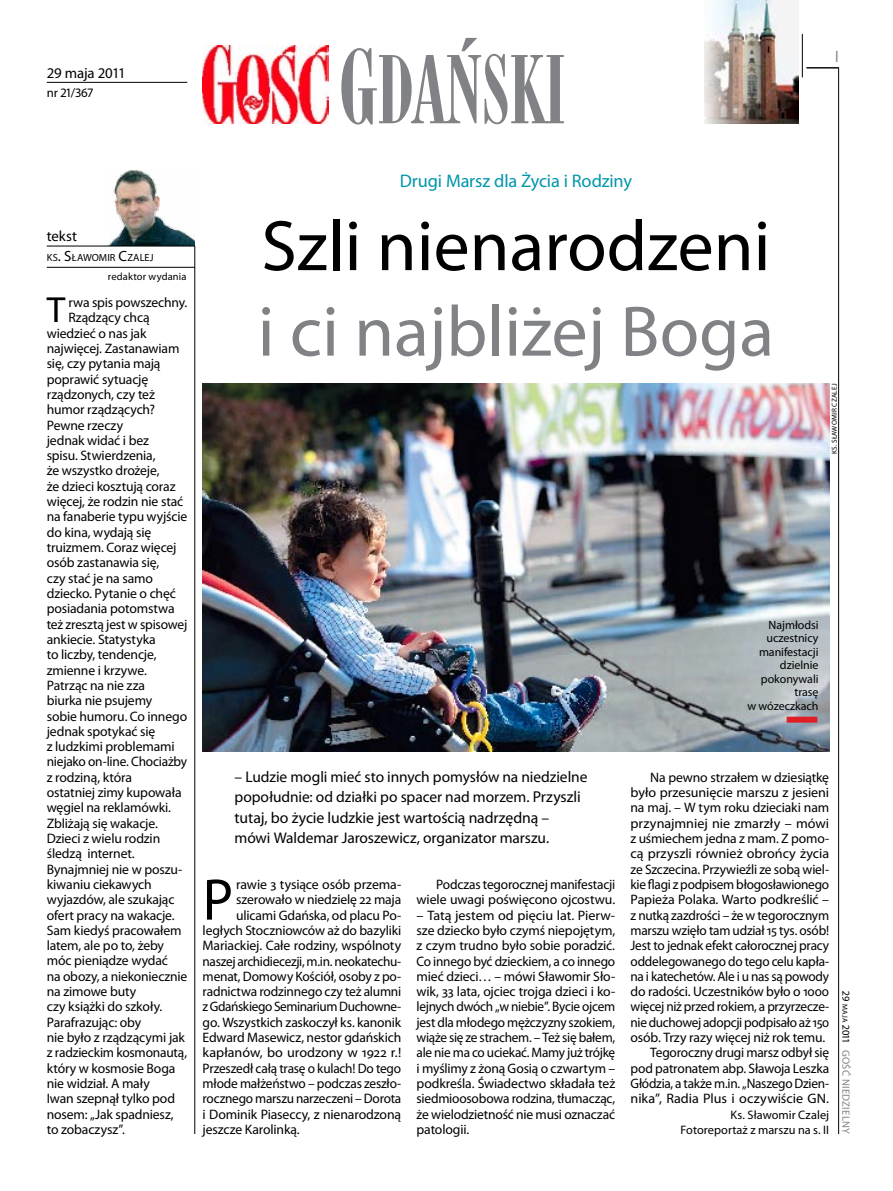
<style>
.page{position:relative;width:893px;height:1191px;background:#fff}
.page>*{position:absolute;margin:0;border:0;box-sizing:border-box;transform-origin:0 0}
.t1{font:72px "Myriad Pro";color:#000}
.t2{font:72px "Myriad Pro";color:#808285}
.t3{font:59.1px "Myriad Pro";color:#000}
.t4{font:36.45px "Myriad Pro";color:#000}
.t5{font:18.3px "Myriad Pro";letter-spacing:-.01em;color:#0096ab}
.t6{font:16.5px "Myriad Pro";color:#808285;scale:.9 1}
.t7{font:15.75px "Myriad Pro";letter-spacing:-.005em;color:#000}
.t8{font:15.45px/20.4px "Myriad Pro";letter-spacing:-.005em;color:#000}
.t9{font:14.85px "Myriad Pro";letter-spacing:-.005em;color:#000}
.t10{font:13.65px/15.3px "Myriad Pro";letter-spacing:-.015em;color:#000;text-align:right}
.t11{font:12.9px "Myriad Pro";color:#000}
.t12{font:12.3px/15.3px "Myriad Pro";color:#000;text-align:right}
.t13{font:12px/13.5px "Myriad Pro";letter-spacing:-.005em;color:#000;text-align:right}
.t14{font:10.5px "Myriad Pro";letter-spacing:.01em;color:#000}
.t15{font:10.5px "Myriad Pro";letter-spacing:.03em;color:#808285}
.t16{font:10.5px "Myriad Pro";letter-spacing:.02em;color:#000}
.t17{font:10.35px "Myriad Pro";letter-spacing:.005em;color:#000}
.t18{font:7.2px "Myriad Pro";letter-spacing:.03em;color:#000}
.s1{font-size:14.85px}
.s2{font-size:15.75px}
.s3{font-size:15.45px}
.s4{font-size:7.35px}
</style>
<div class="page">
<hr style="left:838px;top:68px;width:1px;height:1066px;background:#000">
<hr style="left:802px;top:34px;width:1px;height:43px;background:#000">
<hr style="left:806px;top:68px;width:33px;height:1px;background:#000">
<img style="left:106px;top:169px;width:89px;height:77px">
<hr style="left:47px;top:246px;width:148px;height:1px;background:#000">
<hr style="left:47px;top:267px;width:148px;height:1px;background:#000">
<img style="left:705px;top:0;width:93px;height:123px">
<img style="left:203px;top:46px;width:126px;height:77px">
<svg style="left:341px;top:38px;width:223px;height:86px"></svg>
<hr style="left:47px;top:82px;width:140px;height:1px;background:#000">
<hr style="left:195px;top:246px;width:1px;height:888px;background:#000">
<img style="left:203px;top:384px;width:626px;height:367px">
<div style="left:787px;top:716px;width:30px;height:6px;background:#df1f26"></div>
<p class="t9" style="left:47px;top:63px;width:80px">29 maja 2011</p>
<p class="t11" style="left:47px;top:85px;width:48px">nr 21/367</p>
<p class="t6" style="left:835px;top:46px;width:5px">I</p>
<p class="t9" style="left:47px;top:227px;width:32px">tekst</p>
<p class="t17" style="left:47px;top:251px;width:109px">KS<span class="s1">. S</span>ŁAWOMIR <span class="s1">C</span>ZALEJ</p>
<p class="t14" style="left:108px;top:270px;width:80px">redaktor wydania</p>
<h3 class="t4" style="left:47px;top:288px;width:20px">T</h3>
<p class="t10" style="left:68px;top:295px;width:120px">rwa spis powszechny.</p>
<p class="t10" style="left:68px;top:310px;width:83px">Rządzący chcą</p>
<p class="t10" style="left:47px;top:325px;width:101px">wiedzieć o nas jak</p>
<p class="t10" style="left:47px;top:340px;width:134px">najwięcej. Zastanawiam</p>
<p class="t10" style="left:47px;top:356px;width:115px">się, czy pytania mają</p>
<p class="t10" style="left:47px;top:371px;width:103px">poprawić sytuację</p>
<p class="t10" style="left:47px;top:386px;width:110px">rządzonych, czy też</p>
<p class="t10" style="left:47px;top:402px;width:110px">humor rządzących?</p>
<p class="t10" style="left:47px;top:417px;width:78px">Pewne rzeczy</p>
<p class="t10" style="left:47px;top:432px;width:104px">jednak widać i bez</p>
<p class="t10" style="left:47px;top:448px;width:110px">spisu. Stwierdzenia,</p>
<p class="t10" style="left:47px;top:463px;width:114px">że wszystko drożeje,</p>
<p class="t10" style="left:47px;top:478px;width:130px">że dzieci kosztują coraz</p>
<p class="t10" style="left:47px;top:493px;width:138px">więcej, że rodzin nie stać</p>
<p class="t10" style="left:47px;top:509px;width:142px">na fanaberie typu wyjście</p>
<p class="t10" style="left:47px;top:524px;width:106px">do kina, wydają się</p>
<p class="t10" style="left:47px;top:539px;width:131px">truizmem. Coraz więcej</p>
<p class="t10" style="left:47px;top:555px;width:114px">osób zastanawia się,</p>
<p class="t10" style="left:47px;top:570px;width:108px">czy stać je na samo</p>
<p class="t10" style="left:47px;top:585px;width:131px">dziecko. Pytanie o chęć</p>
<p class="t10" style="left:47px;top:601px;width:129px">posiadania potomstwa</p>
<p class="t10" style="left:47px;top:616px;width:142px">też zresztą jest w spisowej</p>
<p class="t10" style="left:47px;top:631px;width:110px">ankiecie. Statystyka</p>
<p class="t10" style="left:47px;top:647px;width:111px">to liczby, tendencje,</p>
<p class="t10" style="left:47px;top:662px;width:102px">zmienne i krzywe.</p>
<p class="t10" style="left:47px;top:677px;width:100px">Patrząc na nie zza</p>
<p class="t10" style="left:47px;top:693px;width:107px">biurka nie psujemy</p>
<p class="t10" style="left:47px;top:708px;width:142px">sobie humoru. Co innego</p>
<p class="t10" style="left:47px;top:723px;width:110px">jednak spotykać się</p>
<p class="t10" style="left:47px;top:738px;width:129px">z ludzkimi problemami</p>
<p class="t10" style="left:47px;top:754px;width:142px">niejako on-line. Chociażby</p>
<p class="t10" style="left:47px;top:769px;width:87px">z rodziną, która</p>
<p class="t10" style="left:47px;top:784px;width:136px">ostatniej zimy kupowała</p>
<p class="t10" style="left:47px;top:800px;width:126px">węgiel na reklamówki.</p>
<p class="t10" style="left:47px;top:815px;width:113px">Zbliżają się wakacje.</p>
<p class="t10" style="left:47px;top:830px;width:115px">Dzieci z wielu rodzin</p>
<p class="t10" style="left:47px;top:846px;width:89px">śledzą internet.</p>
<p class="t10" style="left:47px;top:861px;width:137px">Bynajmniej nie w poszu-</p>
<p class="t10" style="left:47px;top:876px;width:106px">kiwaniu ciekawych</p>
<p class="t10" style="left:47px;top:891px;width:129px">wyjazdów, ale szukając</p>
<p class="t10" style="left:47px;top:907px;width:129px">ofert pracy na wakacje.</p>
<p class="t10" style="left:47px;top:922px;width:136px">Sam kiedyś pracowałem</p>
<p class="t10" style="left:47px;top:937px;width:119px">latem, ale po to, żeby</p>
<p class="t10" style="left:47px;top:953px;width:123px">móc pieniądze wydać</p>
<p class="t10" style="left:47px;top:968px;width:142px">na obozy, a niekoniecznie</p>
<p class="t10" style="left:47px;top:983px;width:91px">na zimowe buty</p>
<p class="t10" style="left:47px;top:999px;width:117px">czy książki do szkoły.</p>
<p class="t10" style="left:47px;top:1014px;width:96px">Parafrazując: oby</p>
<p class="t10" style="left:47px;top:1029px;width:140px">nie było z rządzącymi jak</p>
<p class="t10" style="left:47px;top:1045px;width:142px">z radzieckim kosmonautą,</p>
<p class="t10" style="left:47px;top:1060px;width:130px">który w kosmosie Boga</p>
<p class="t10" style="left:47px;top:1075px;width:105px">nie widział. A mały</p>
<p class="t10" style="left:47px;top:1091px;width:130px">Iwan szepnął tylko pod</p>
<p class="t10" style="left:47px;top:1106px;width:128px">nosem: „Jak spadniesz,</p>
<p class="t10" style="left:47px;top:1121px;width:80px">to zobaczysz”.</p>
<h3 class="t5" style="left:400px;top:169px;width:234px">Drugi Marsz dla Życia i Rodziny</h3>
<h1 class="t1" style="left:261px;top:201px;width:511px">Szli nienarodzeni</h1>
<h1 class="t2" style="left:258px;top:287px;width:518px">i ci najbliżej Boga</h1>
<p class="t18" style="left:830px;top:454px;width:71px;rotate:-90deg">ks. sławomir czalej</p>
<p class="t13" style="left:747px;top:617px;width:73px">Najmłodsi uczestnicy manifestacji dzielnie pokonywali trasę<br>w wózeczkach</p>
<p class="t8" style="left:234px;top:766px;width:354px">– Ludzie mogli mieć sto innych pomysłów na niedzielne popołudnie: od działki po spacer nad morzem. <span class="s2">Przyszli</span></p>
<p class="t7" style="left:234px;top:807px;width:316px">tutaj, bo życie ludzkie jest wartością nadrzędną <span class="s3">–</span></p>
<p class="t8" style="left:234px;top:827px;width:316px">mówi Waldemar Jaroszewicz, organizator marszu.</p>
<h2 class="t3" style="left:203px;top:863px;width:32px">P</h2>
<p class="t10" style="left:236px;top:876px;width:167px">rawie 3 tysiące osób przema-</p>
<p class="t10" style="left:236px;top:892px;width:167px">szerowało w niedzielę 22 maja</p>
<p class="t10" style="left:236px;top:907px;width:167px">ulicami Gdańska, od placu Po-</p>
<p class="t10" style="left:203px;top:922px;width:200px">ległych Stoczniowców aż do bazyliki</p>
<p class="t10" style="left:203px;top:937px;width:200px">Mariackiej. Całe rodziny, wspólnoty</p>
<p class="t10" style="left:203px;top:953px;width:200px">naszej archidiecezji, m.in. neokatechu-</p>
<p class="t10" style="left:203px;top:968px;width:200px">menat, Domowy Kościół, osoby z po-</p>
<p class="t10" style="left:203px;top:983px;width:200px">radnictwa rodzinnego czy też alumni</p>
<p class="t10" style="left:203px;top:999px;width:200px">z Gdańskiego Seminarium Duchowne-</p>
<p class="t10" style="left:203px;top:1014px;width:200px">go. Wszystkich zaskoczył ks. kanonik</p>
<p class="t10" style="left:203px;top:1029px;width:200px">Edward Masewicz, nestor gdańskich</p>
<p class="t10" style="left:203px;top:1045px;width:200px">kapłanów, bo urodzony w 1922 r.!</p>
<p class="t10" style="left:203px;top:1060px;width:200px">Przeszedł całą trasę o kulach! Do tego</p>
<p class="t10" style="left:203px;top:1075px;width:200px">młode małżeństwo – podczas zeszło-</p>
<p class="t10" style="left:203px;top:1091px;width:200px">rocznego marszu narzeczeni – Dorota</p>
<p class="t10" style="left:203px;top:1106px;width:200px">i Dominik Piaseccy, z nienarodzoną</p>
<p class="t10" style="left:203px;top:1121px;width:99px">jeszcze Karolinką.</p>
<p class="t10" style="left:417px;top:876px;width:200px">Podczas tegorocznej manifestacji wiele uwagi poświęcono ojcostwu.</p>
<p class="t10" style="left:417px;top:907px;width:200px;text-align:justify">– Tatą jestem od pięciu lat. Pierw&shy;sze dziecko było czymś niepojętym, z czym trudno było sobie poradzić.<br>Co innego być dzieckiem, a co innego mieć dzieci… – mówi Sławomir Sło&shy;wik, 33 lata, ojciec trojga dzieci i ko&shy;lejnych dwóch „w niebie”. Bycie ojcem jest dla młodego mężczyzny szokiem, wiąże się ze strachem. – Też się bałem, ale nie ma co uciekać. Mamy już trójkę i myślimy z żoną Gosią o czwartym – podkreśla. Świadectwo składała też siedmioosobowa rodzina, tłumacząc, że wielodzietność nie musi oznaczać patologii.</p>
<p class="t10" style="left:630px;top:769px;width:200px">Na pewno strzałem w dziesiątkę było przesunięcie marszu z jesieni na maj. – W tym roku dzieciaki nam przynajmniej nie zmarzły – mówi z uśmiechem jedna z mam. Z pomo&shy;cą przyszli również obrońcy życia ze Szczecina. Przywieźli ze sobą wiel&shy;kie flagi z podpisem błogosławionego Papieża Polaka. Warto podkreślić – z nutką zazdrości – że w tegorocznym marszu wzięło tam udział 15 tys. osób!<br>Jest to jednak efekt całorocznej pracy oddelegowanego do tego celu kapła&shy;na i katechetów. Ale i u nas są powody do radości. Uczestników było o 1000 więcej niż przed rokiem, a przyrzecze&shy;nie duchowej adopcji podpisało aż 150 osób. Trzy razy więcej niż rok temu.<br>Tegoroczny drugi marsz odbył się pod patronatem abp. Sławoja Leszka Głódzia, a także m.in. „Naszego Dzien&shy;nika”, Radia Plus i oczywiście GN.</p>
<p class="t12" style="left:680px;top:1106px;width:150px">Ks. Sławomir Czalej<br>Fotoreportaż z marszu na s. II</p>
<p class="t16" style="left:852px;top:991px;width:53px;rotate:90deg">29 <span class="s4">MAJA</span> 2011</p>
<p class="t15" style="left:852px;top:1049px;width:86px;rotate:90deg">Gość Niedzielny</p>
</div>
